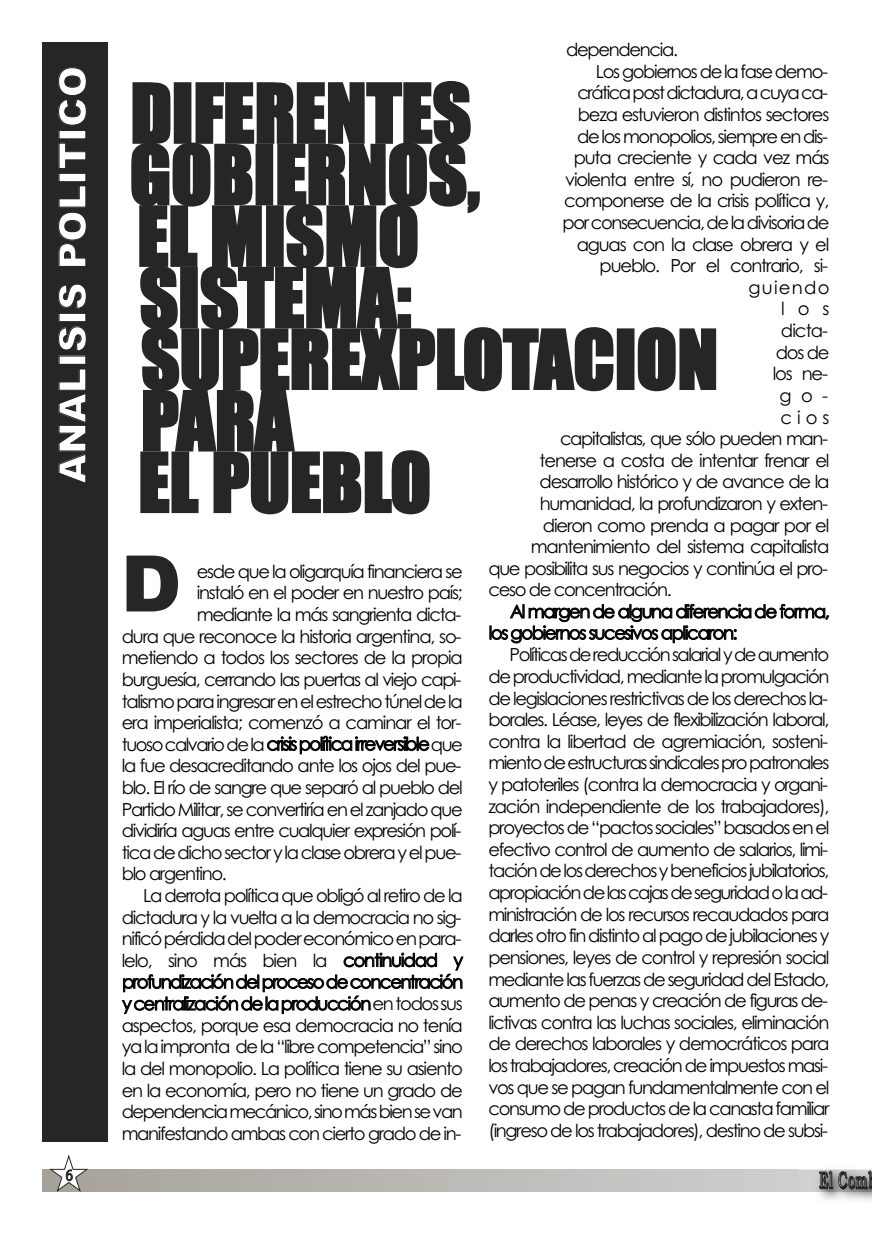
<style>
.page{position:relative;width:872px;height:1234px;background:#fff}
.page>*{position:absolute;margin:0;border:0;box-sizing:border-box;transform-origin:0 0}
.t1{font:900 78px "Arial";color:#272627}
.t2{font:75px/61.5px "Impact";color:#272627}
.t3{font:900 37.5px "Arial";letter-spacing:.01em;color:#fff}
.t4{font:22.5px "Bookman Old Style";color:#272627;scale:.55 1}
.t5{font:18px "Century Gothic";letter-spacing:-.075em;color:#000}
.t6{font:18px "Century Gothic";letter-spacing:.07em;color:#000}
.t7{font:15px "Bookman Old Style";color:#272627;scale:.8 1}
</style>
<div class="page">
<svg style="left:42px;top:1169px;width:756px;height:22px;background:#bbb9b5"></svg>
<img style="left:798px;top:1169px;width:74px;height:22px">
<div style="left:43px;top:43px;width:65px;height:1098px;background:#272627"></div>
<svg style="left:51px;top:1169px;width:36px;height:21px"></svg>
<h3 class="t3" style="left:51px;top:483px;width:419px;rotate:-90deg">ANALISIS POLITICO</h3>
<p class="t5" style="left:566px;top:39px;width:113px">dependencia.</p>
<p class="t5" style="left:596px;top:61px;width:234px">Los gobiernos de la fase demo-</p>
<p class="t5" style="left:577px;top:82px;width:252px">crática post dictadura, a cuya ca-</p>
<p class="t5" style="left:578px;top:104px;width:253px">beza estuvieron distintos sectores</p>
<p class="t5" style="left:577px;top:126px;width:252px">de los monopolios, siempre en dis-</p>
<p class="t5" style="left:573px;top:147px;width:257px">puta creciente y cada vez más</p>
<p class="t5" style="left:565px;top:169px;width:264px">violenta entre sí, no pudieron re-</p>
<p class="t5" style="left:564px;top:190px;width:267px">componerse de la crisis política y,</p>
<p class="t5" style="left:562px;top:212px;width:268px">por consecuencia, de la divisoria de</p>
<p class="t5" style="left:577px;top:234px;width:254px">aguas con la clase obrera y el</p>
<p class="t5" style="left:599px;top:255px;width:230px">pueblo. Por el contrario, si-</p>
<p class="t6" style="left:748px;top:277px;width:83px">guiendo</p>
<p class="t5" style="left:781px;top:298px;width:50px">los</p>
<p class="t5" style="left:781px;top:320px;width:49px">dicta-</p>
<p class="t5" style="left:776px;top:342px;width:55px">dos de</p>
<p class="t5" style="left:773px;top:363px;width:57px">los ne-</p>
<p class="t5" style="left:779px;top:385px;width:50px">go-</p>
<p class="t5" style="left:780px;top:406px;width:50px">cios</p>
<p class="t5" style="left:560px;top:428px;width:269px">capitalistas, que sólo pueden man-</p>
<p class="t5" style="left:539px;top:450px;width:291px">tenerse a costa de intentar frenar el</p>
<p class="t5" style="left:539px;top:471px;width:291px">desarrollo histórico y de avance de la</p>
<p class="t5" style="left:540px;top:493px;width:290px">humanidad, la profundizaron y exten-</p>
<p class="t5" style="left:543px;top:514px;width:288px">dieron como prenda a pagar por el</p>
<p class="t5" style="left:531px;top:536px;width:300px">mantenimiento del sistema capitalista</p>
<p class="t5" style="left:488px;top:558px;width:341px">que posibilita sus negocios y continúa el pro-</p>
<p class="t5" style="left:488px;top:579px;width:185px">ceso de concentración.</p>
<p class="t5" style="left:510px;top:601px;width:321px">Al margen de alguna diferencia de forma,</p>
<p class="t5" style="left:489px;top:622px;width:250px">los gobiernos sucesivos aplicaron:</p>
<p class="t5" style="left:509px;top:644px;width:321px">Políticas de reducción salarial y de aumento</p>
<p class="t5" style="left:488px;top:666px;width:342px">de productividad, mediante la promulgación</p>
<p class="t5" style="left:488px;top:687px;width:341px">de legislaciones restrictivas de los derechos la-</p>
<p class="t5" style="left:488px;top:709px;width:342px">borales. Léase, leyes de flexibilización laboral,</p>
<p class="t5" style="left:488px;top:730px;width:341px">contra la libertad de agremiación, sosteni-</p>
<p class="t5" style="left:488px;top:752px;width:342px">miento de estructuras sindicales pro patronales</p>
<p class="t5" style="left:488px;top:774px;width:341px">y patoteriles (contra la democracia y organi-</p>
<p class="t5" style="left:488px;top:795px;width:342px">zación independiente de los trabajadores),</p>
<p class="t5" style="left:488px;top:817px;width:342px">proyectos de “pactos sociales” basados en el</p>
<p class="t5" style="left:488px;top:838px;width:341px">efectivo control de aumento de salarios, limi-</p>
<p class="t5" style="left:488px;top:860px;width:342px">tación de los derechos y beneficios jubilatorios,</p>
<p class="t5" style="left:488px;top:882px;width:341px">apropiación de las cajas de seguridad o la ad-</p>
<p class="t5" style="left:488px;top:903px;width:342px">ministración de los recursos recaudados para</p>
<p class="t5" style="left:488px;top:925px;width:342px">darles otro fin distinto al pago de jubilaciones y</p>
<p class="t5" style="left:488px;top:946px;width:342px">pensiones, leyes de control y represión social</p>
<p class="t5" style="left:488px;top:968px;width:342px">mediante las fuerzas de seguridad del Estado,</p>
<p class="t5" style="left:488px;top:990px;width:341px">aumento de penas y creación de figuras de-</p>
<p class="t5" style="left:488px;top:1011px;width:342px">lictivas contra las luchas sociales, eliminación</p>
<p class="t5" style="left:488px;top:1033px;width:342px">de derechos laborales y democráticos para</p>
<p class="t5" style="left:488px;top:1054px;width:341px">los trabajadores, creación de impuestos masi-</p>
<p class="t5" style="left:488px;top:1076px;width:342px">vos que se pagan fundamentalmente con el</p>
<p class="t5" style="left:488px;top:1098px;width:342px">consumo de productos de la canasta familiar</p>
<p class="t5" style="left:488px;top:1119px;width:341px">(ingreso de los trabajadores), destino de subsi-</p>
<h2 class="t2" style="left:130px;top:86px;width:590px">DIFERENTES<br>GOBIERNOS,<br>EL MISMO<br>SISTEMA:<br>SUPEREXPLOTACION<br>PARA<br>EL PUEBLO</h2>
<h1 class="t1" style="left:121px;top:538px;width:62px">D</h1>
<p class="t5" style="left:197px;top:561px;width:267px">esde que la oligarquía financiera se</p>
<p class="t5" style="left:197px;top:582px;width:267px">instaló en el poder en nuestro país;</p>
<p class="t5" style="left:197px;top:604px;width:266px">mediante la más sangrienta dicta-</p>
<p class="t5" style="left:122px;top:625px;width:341px">dura que reconoce la historia argentina, so-</p>
<p class="t5" style="left:122px;top:647px;width:342px">metiendo a todos los sectores de la propia</p>
<p class="t5" style="left:122px;top:669px;width:341px">burguesía, cerrando las puertas al viejo capi-</p>
<p class="t5" style="left:122px;top:690px;width:342px">talismo para ingresar en el estrecho túnel de la</p>
<p class="t5" style="left:122px;top:712px;width:341px">era imperialista; comenzó a caminar el tor-</p>
<p class="t5" style="left:122px;top:733px;width:342px">tuoso calvario de la crisis política irreversibleque</p>
<p class="t5" style="left:122px;top:755px;width:341px">la fue desacreditando ante los ojos del pue-</p>
<p class="t5" style="left:122px;top:777px;width:342px">blo. El río de sangre que separó al pueblo del</p>
<p class="t5" style="left:122px;top:798px;width:342px">Partido Militar, se convertiría en el zanjado que</p>
<p class="t5" style="left:122px;top:820px;width:341px">dividiría aguas entre cualquier expresión polí-</p>
<p class="t5" style="left:122px;top:841px;width:341px">tica de dicho sector y la clase obrera y el pue-</p>
<p class="t5" style="left:122px;top:863px;width:107px">blo argentino.</p>
<p class="t5" style="left:143px;top:885px;width:321px">La derrota política que obligó al retiro de la</p>
<p class="t5" style="left:122px;top:906px;width:341px">dictadura y la vuelta a la democracia no sig-</p>
<p class="t5" style="left:122px;top:928px;width:341px">nificó pérdida del poder económico en para-</p>
<p class="t5" style="left:122px;top:949px;width:343px">lelo, sino más bien la continuidad y</p>
<p class="t5" style="left:122px;top:971px;width:342px">profundización del proceso de concentración</p>
<p class="t5" style="left:122px;top:993px;width:342px">y centralización de la producciónen todos sus</p>
<p class="t5" style="left:122px;top:1014px;width:342px">aspectos, porque esa democracia no tenía</p>
<p class="t5" style="left:122px;top:1036px;width:342px">ya la impronta de la “libre competencia” sino</p>
<p class="t5" style="left:122px;top:1057px;width:342px">la del monopolio. La política tiene su asiento</p>
<p class="t5" style="left:122px;top:1079px;width:342px">en la economía, pero no tiene un grado de</p>
<p class="t5" style="left:122px;top:1101px;width:342px">dependencia mecánico, sino más bien se van</p>
<p class="t5" style="left:122px;top:1122px;width:341px">manifestando ambas con cierto grado de in-</p>
<p class="t7" style="left:65px;top:1166px;width:11px">6</p>
<p class="t4" style="left:819px;top:1167px;width:89px">El Com</p>
</div>
